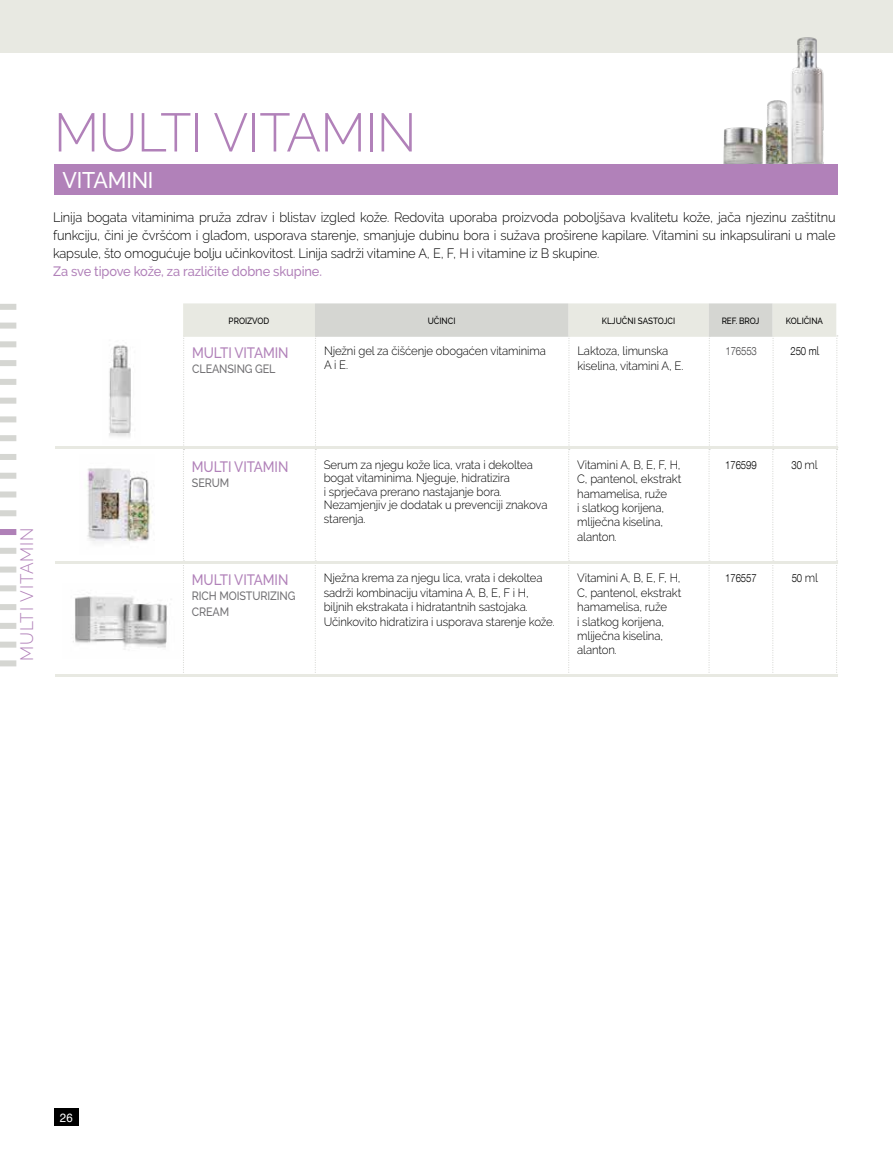
<style>
.page{position:relative;width:893px;height:1149px;background:#fff}
.page>*{position:absolute;margin:0;border:0;box-sizing:border-box;transform-origin:0 0}
.t1{font:300 54px "Raleway";letter-spacing:-.01em;color:#b181b9;scale:.95 1}
.t2{font:500 22.5px "Raleway";letter-spacing:-.01em;color:#fff;scale:.95 1}
.t3{font:300 18px "Raleway";letter-spacing:.05em;color:#b181b9;scale:.95 1}
.t4{font:500 15px "Raleway";letter-spacing:-.01em;color:#b181b9;scale:.9 1}
.t5{font:300 13.5px/18px "Raleway";letter-spacing:-.01em;color:#000;text-align:justify;scale:.95 1}
.t6{font:500 13.5px "Raleway";letter-spacing:-.01em;color:#b181b9;scale:.95 1}
.t7{font:300 12px/14.4px "Raleway";letter-spacing:-.01em;color:#000;scale:.95 1}
.t8{font:500 12px/16.2px "Raleway";letter-spacing:-.01em;color:#717073;scale:.9 1}
.t9{font:12px "Helvetica";color:#fff;scale:.95 1}
.t10{font:300 11.25px "Helvetica Neue LT Com";letter-spacing:-.01em;color:#000;scale:.85 1}
.t11{font:300 11.25px "Helvetica Neue LT Com";letter-spacing:-.01em;color:#414042;scale:.85 1}
.t12{font:500 9px "Raleway";color:#000;scale:.9 1}
.s1{font-family:"Raleway";font-size:12px}
</style>
<div class="page">
<div style="left:54px;top:1108px;width:24px;height:17px;background:#000"></div>
<div style="left:0;top:0;width:893px;height:52px;background:#e8e9e2"></div>
<div style="left:0;top:472px;width:16px;height:6px;background:#d5d6d2"></div>
<div style="left:0;top:304px;width:16px;height:6px;background:#d5d6d2"></div>
<div style="left:0;top:491px;width:16px;height:6px;background:#d5d6d2"></div>
<div style="left:0;top:322px;width:16px;height:6px;background:#d5d6d2"></div>
<div style="left:0;top:510px;width:16px;height:6px;background:#d5d6d2"></div>
<div style="left:0;top:341px;width:16px;height:6px;background:#d5d6d2"></div>
<div style="left:0;top:529px;width:16px;height:6px;background:#af80b7"></div>
<div style="left:0;top:360px;width:16px;height:6px;background:#d5d6d2"></div>
<div style="left:0;top:547px;width:16px;height:6px;background:#d5d6d2"></div>
<div style="left:0;top:379px;width:16px;height:6px;background:#d5d6d2"></div>
<div style="left:0;top:566px;width:16px;height:6px;background:#d5d6d2"></div>
<div style="left:0;top:397px;width:16px;height:6px;background:#d5d6d2"></div>
<div style="left:0;top:585px;width:16px;height:6px;background:#d5d6d2"></div>
<div style="left:0;top:416px;width:16px;height:6px;background:#d5d6d2"></div>
<div style="left:0;top:604px;width:16px;height:6px;background:#d5d6d2"></div>
<div style="left:0;top:435px;width:16px;height:6px;background:#d5d6d2"></div>
<div style="left:0;top:622px;width:16px;height:6px;background:#d5d6d2"></div>
<div style="left:0;top:454px;width:16px;height:6px;background:#d5d6d2"></div>
<img style="left:669px;top:37px;width:162px;height:127px">
<img style="left:73px;top:596px;width:94px;height:54px">
<img style="left:109px;top:345px;width:22px;height:92px">
<img style="left:87px;top:468px;width:66px;height:75px">
<div style="left:55px;top:164px;width:783px;height:31px;background:#b181b9"></div>
<hr style="left:55px;top:446px;width:782px;height:3px;background:#e8e9e2">
<hr style="left:55px;top:561px;width:782px;height:3px;background:#e8e9e2">
<hr style="left:55px;top:674px;width:782px;height:2px;background:#e8e9e2">
<svg style="left:183px;top:303px;width:655px;height:372px"></svg>
<div style="left:0;top:641px;width:16px;height:6px;background:#d5d6d2"></div>
<div style="left:0;top:660px;width:16px;height:6px;background:#d5d6d2"></div>
<h1 class="t1" style="left:54px;top:101px;width:383px">MULTI VITAMIN</h1>
<h2 class="t2" style="left:63px;top:167px;width:97px">VITAMINI</h2>
<p class="t5" style="left:53px;top:208px;width:825px">Linija bogata vitaminima pruža zdrav i blistav izgled kože. Redovita uporaba proizvoda poboljšava kvalitetu kože, jača njezinu zaštitnu funkciju, čini je čvršćom i glađom, usporava starenje, smanjuje dubinu bora i sužava proširene kapilare. Vitamini su inkapsulirani u male kapsule, što omogućuje bolju učinkovitost. Linija sadrži vitamine A, E, F, H i vitamine iz B skupine.</p>
<p class="t6" style="left:53px;top:264px;width:285px">Za sve tipove kože, za različite dobne skupine.</p>
<p class="t12" style="left:229px;top:316px;width:47px">PROIZVOD</p>
<p class="t12" style="left:428px;top:316px;width:32px">UČINCI</p>
<p class="t12" style="left:602px;top:316px;width:83px">KLJUČNI SASTOJCI</p>
<p class="t12" style="left:722px;top:316px;width:43px">REF. BROJ</p>
<p class="t12" style="left:786px;top:316px;width:43px">KOLIČINA</p>
<p class="t4" style="left:192px;top:344px;width:109px">MULTI VITAMIN</p>
<p class="t8" style="left:192px;top:360px;width:94px">CLEANSING GEL</p>
<p class="t7" style="left:324px;top:344px;width:235px;line-height:13.5px">Nježni gel za čišćenje obogaćen vitaminima<br>A i E.</p>
<p class="t7" style="left:577px;top:343px;width:113px">Laktoza, limunska kiselina, vitamini A, E.</p>
<p class="t11" style="left:725px;top:344px;width:38px">176553</p>
<p class="t10" style="left:790px;top:344px;width:36px">250 m<span class="s1">l</span></p>
<h3 class="t3" style="left:16px;top:661px;width:142px;rotate:-90deg">MULTI VITAMIN</h3>
<p class="t4" style="left:192px;top:457px;width:109px">MULTI VITAMIN</p>
<p class="t8" style="left:192px;top:474px;width:43px">SERUM</p>
<p class="t4" style="left:192px;top:571px;width:109px">MULTI VITAMIN</p>
<p class="t8" style="left:192px;top:587px;width:117px">RICH MOISTURIZING<br>CREAM</p>
<p class="t7" style="left:324px;top:457px;width:237px;line-height:13.5px">Serum za njegu kože lica, vrata i dekoltea bogat vitaminima. Njeguje, hidratizira<br>i sprječava prerano nastajanje bora.<br>Nezamjenjiv je dodatak u prevenciji znakova starenja.</p>
<p class="t7" style="left:577px;top:457px;width:111px">Vitamini A, B, E, F, H,<br>C, pantenol, ekstrakt hamamelisa, ruže<br>i slatkog korijena, mliječna kiselina, alanton.</p>
<p class="t10" style="left:725px;top:457px;width:38px">176599</p>
<p class="t10" style="left:792px;top:458px;width:32px">30 <span class="s1">ml</span></p>
<p class="t7" style="left:324px;top:570px;width:245px">Nježna krema za njegu lica, vrata i dekoltea sadrži kombinaciju vitamina A, B, E, F i H, biljnih ekstrakata i hidratantnih sastojaka.<br>Učinkovito hidratizira i usporava starenje kože.</p>
<p class="t7" style="left:577px;top:570px;width:111px">Vitamini A, B, E, F, H,<br>C, pantenol, ekstrakt hamamelisa, ruže<br>i slatkog korijena, mliječna kiselina, alanton.</p>
<p class="t10" style="left:725px;top:571px;width:38px">176557</p>
<p class="t10" style="left:792px;top:571px;width:32px">50 <span class="s1">ml</span></p>
<p class="t9" style="left:60px;top:1108px;width:15px">26</p>
</div>
